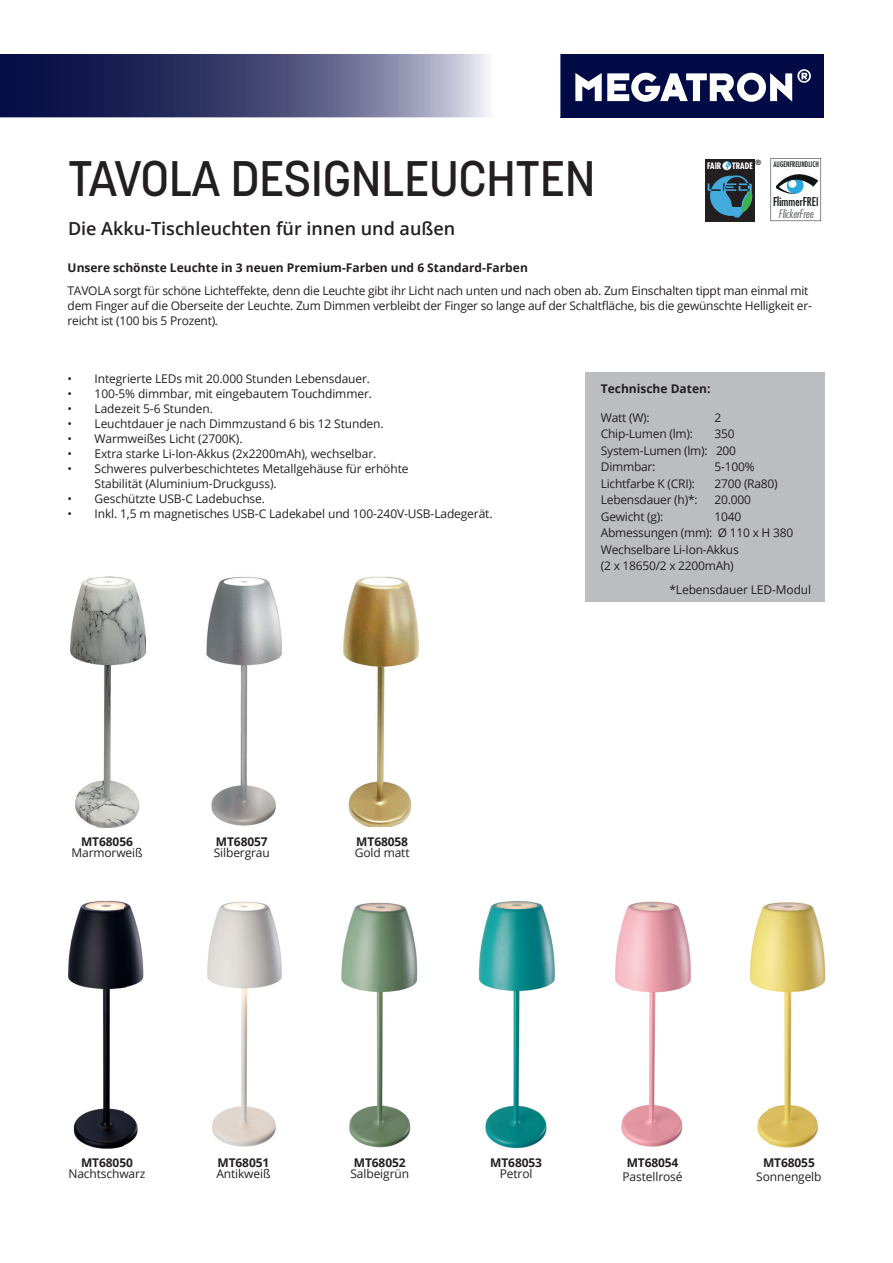
<style>
.page{position:relative;width:893px;height:1263px;background:#fff}
.page>*{position:absolute;margin:0;border:0;box-sizing:border-box;transform-origin:0 0}
.t1{font:500 49.5px "Korolev";letter-spacing:-.01em;color:#231f20}
.t2{font:600 18px "Open Sans";color:#231f20}
.t3{font:12px/16.5px "Open Sans";letter-spacing:-.01em;color:#231f20}
.t4{font:700 12px "Open Sans";color:#231f20}
.t5{font:condensed 11.85px "Futura";color:#101315}
.t6{font:italic 300 condensed 11.4px "Futura";color:#585b5b}
.t7{font:700 condensed 8.7px "Futura";color:#fff}
.t8{font:condensed 7.5px "Futura";color:#101315}
.t9{font:700 6.9px "Futura";color:#231f20}
</style>
<div class="page">
<div style="left:585px;top:372px;width:240px;height:230px;background:#bcbdc0"></div>
<div style="left:560px;top:54px;width:264px;height:64px;background:#020b45"></div>
<svg style="left:575px;top:69px;width:236px;height:33px"></svg>
<svg style="left:0;top:54px;width:489px;height:63px;background:#4f537d"></svg>
<img style="left:206px;top:576px;width:76px;height:250px">
<img style="left:70px;top:576px;width:76px;height:252px">
<img style="left:344px;top:576px;width:75px;height:251px">
<img style="left:207px;top:901px;width:75px;height:246px">
<img style="left:341px;top:902px;width:77px;height:246px">
<img style="left:615px;top:901px;width:76px;height:246px">
<img style="left:68px;top:900px;width:76px;height:249px">
<img style="left:478px;top:901px;width:77px;height:248px">
<img style="left:750px;top:902px;width:76px;height:246px">
<div style="left:705px;top:159px;width:50px;height:62px;background:#231f20"></div>
<svg style="left:708px;top:161px;width:44px;height:57px"></svg>
<svg style="left:770px;top:158px;width:51px;height:63px"></svg>
<h1 class="t1" style="left:68px;top:147px;width:529px">TAVOLA DESIGNLEUCHTEN</h1>
<h2 class="t2" style="left:68px;top:216px;width:389px">Die Akku-Tischleuchten für innen und außen</h2>
<p class="t9" style="left:756px;top:157px;width:7px">®</p>
<p class="t7" style="left:707px;top:160px;width:47px">FAIR TRADE</p>
<p class="t8" style="left:773px;top:159px;width:47px">AUGENFREUNDLICH</p>
<p class="t5" style="left:773px;top:194px;width:47px">FlimmerFREI</p>
<p class="t6" style="left:778px;top:207px;width:37px">FlickerFree</p>
<p class="t4" style="left:68px;top:259px;width:462px">Unsere schönste Leuchte in 3 neuen Premium-Farben und 6 Standard-Farben</p>
<p class="t3" style="left:68px;top:283px;width:746px;line-height:15px">TAVOLA sorgt für schöne Lichteffekte, denn die Leuchte gibt ihr Licht nach unten und nach oben ab. Zum Einschalten tippt man einmal mit dem Finger auf die Oberseite der Leuchte. Zum Dimmen verbleibt der Finger so lange auf der Schaltfläche, bis die gewünschte Helligkeit er&shy;reicht ist (100 bis 5 Prozent).</p>
<p class="t3" style="left:68px;top:370px;width:304px">• Integrierte LEDs mit 20.000 Stunden Lebensdauer.</p>
<p class="t3" style="left:68px;top:385px;width:306px">• 100-5% dimmbar, mit eingebautem Touchdimmer.</p>
<p class="t3" style="left:68px;top:400px;width:147px">• Ladezeit 5-6 Stunden.</p>
<p class="t3" style="left:68px;top:415px;width:317px">• Leuchtdauer je nach Dimmzustand 6 bis 12 Stunden.</p>
<p class="t3" style="left:68px;top:430px;width:176px">• Warmweißes Licht (2700K).</p>
<p class="t3" style="left:68px;top:445px;width:310px">• Extra starke Li-Ion-Akkus (2x2200mAh), wechselbar.</p>
<p class="t3" style="left:95px;top:461px;width:315px;line-height:15px;text-indent:-27px">• Schweres pulverbeschichtetes Metallgehäuse für erhöhte<br>Stabilität (Aluminium-Druckguss).</p>
<p class="t3" style="left:68px;top:490px;width:199px">• Geschützte USB-C Ladebuchse.</p>
<p class="t3" style="left:68px;top:505px;width:426px">• Inkl. 1,5 m magnetisches USB-C Ladekabel und 100-240V-USB-Ladegerät.</p>
<p class="t4" style="left:81px;top:833px;width:53px">MT68056</p>
<p class="t3" style="left:71px;top:844px;width:73px">Marmorweiß</p>
<p class="t4" style="left:216px;top:833px;width:53px">MT68057</p>
<p class="t3" style="left:214px;top:844px;width:58px">Silbergrau</p>
<p class="t4" style="left:356px;top:833px;width:53px">MT68058</p>
<p class="t3" style="left:355px;top:844px;width:56px">Gold matt</p>
<p class="t4" style="left:601px;top:380px;width:111px">Technische Daten:</p>
<p class="t3" style="left:601px;top:409px;width:50px">Watt (W):</p>
<p class="t3" style="left:715px;top:409px;width:8px">2</p>
<p class="t3" style="left:601px;top:425px;width:94px">Chip-Lumen (lm):</p>
<p class="t3" style="left:601px;top:425px;width:137px;text-align:justify;text-indent:114px">350<br>System-Lumen (lm): 200<br>Dimmbar:</p>
<p class="t3" style="left:715px;top:458px;width:41px">5-100%</p>
<p class="t3" style="left:601px;top:475px;width:96px">Lichtfarbe K (CRI):</p>
<p class="t3" style="left:715px;top:475px;width:65px">2700 (Ra80)</p>
<p class="t3" style="left:601px;top:491px;width:98px">Lebensdauer (h)*:</p>
<p class="t3" style="left:715px;top:491px;width:38px">20.000</p>
<p class="t3" style="left:601px;top:508px;width:64px">Gewicht (g):</p>
<p class="t3" style="left:601px;top:508px;width:194px;text-indent:114px">1040<br>Abmessungen (mm): Ø 110 x H 380<br>Wechselbare Li-Ion-Akkus<br>(2 x 18650/2 x 2200mAh)</p>
<p class="t3" style="left:669px;top:581px;width:143px">*Lebensdauer LED-Modul</p>
<p class="t4" style="left:81px;top:1154px;width:53px">MT68050</p>
<p class="t3" style="left:69px;top:1165px;width:79px">Nachtschwarz</p>
<p class="t4" style="left:217px;top:1154px;width:53px">MT68051</p>
<p class="t3" style="left:216px;top:1165px;width:56px">Antikweiß</p>
<p class="t4" style="left:354px;top:1154px;width:53px">MT68052</p>
<p class="t3" style="left:350px;top:1165px;width:60px">Salbeigrün</p>
<p class="t4" style="left:490px;top:1154px;width:53px">MT68053</p>
<p class="t3" style="left:500px;top:1165px;width:34px">Petrol</p>
<p class="t4" style="left:627px;top:1154px;width:53px">MT68054</p>
<p class="t3" style="left:622px;top:1167px;width:62px">Pastellrosé</p>
<p class="t4" style="left:763px;top:1154px;width:53px">MT68055</p>
<p class="t3" style="left:756px;top:1167px;width:67px">Sonnengelb</p>
</div>
